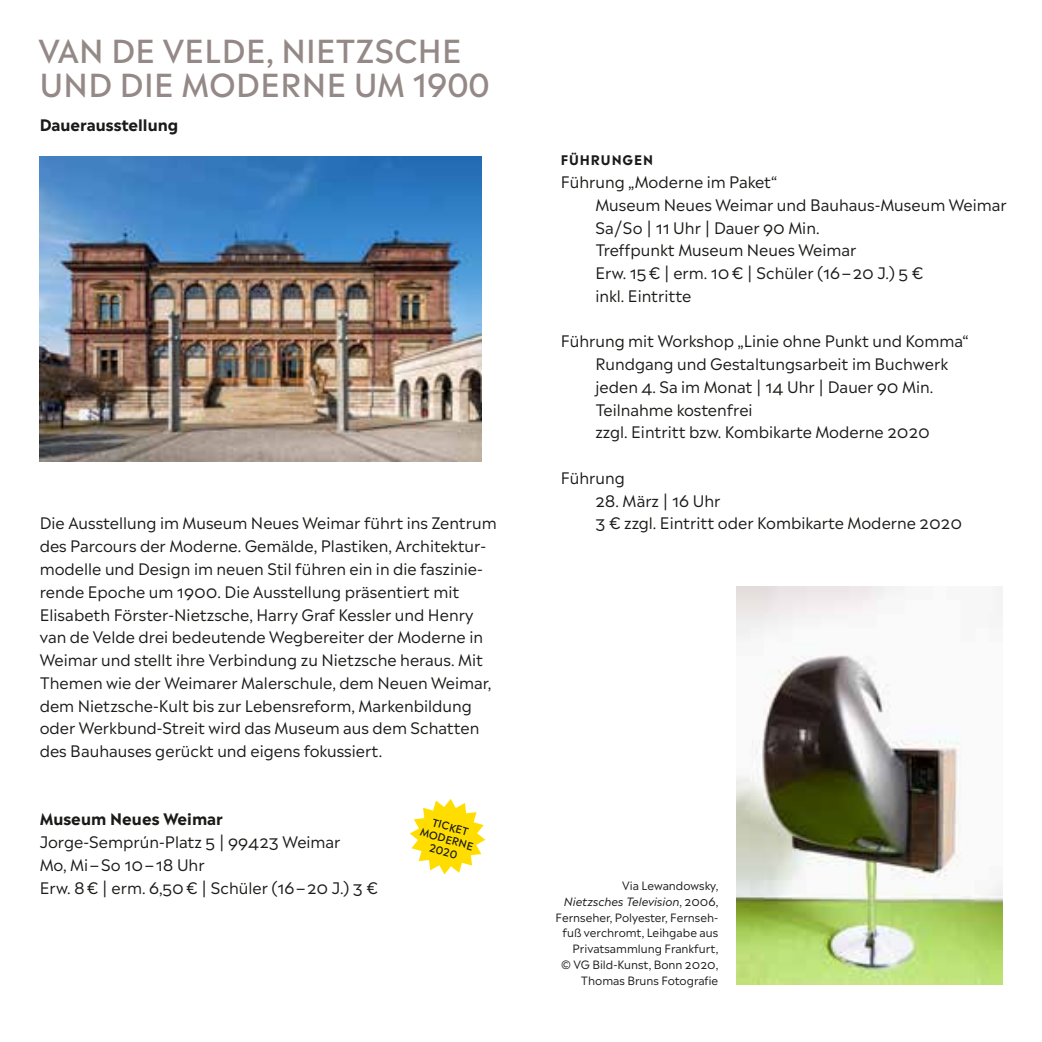
<style>
.page{position:relative;width:1042px;height:1042px;background:#fff}
.page>*{position:absolute;margin:0;border:0;box-sizing:border-box;transform-origin:0 0}
.V_Titel_Madera_18pt{font:500 31.5px/34.1px "Madera";letter-spacing:.01em;color:#948986}
.V_Brot_Madera_9pt{font:15.75px/22.8px "Madera";color:#1a1a18}
.V_Brot_Madera_9pt-2{font:700 15.75px "Madera";color:#1a1a18}
.V_Brot_Madera_9pt-3{font:700 13.12px "Madera";letter-spacing:.07em;color:#1a1a18}
.BU{font:11.38px/15.8px "Madera";color:#1a1a18;text-align:right}
.t1{font:500 10.5px/12.6px "Madera";color:#1a1a18;text-align:center}
.s1{font-style:italic}
</style>
<div class="page">
<img style="left:40px;top:156px;width:441px;height:305px">
<img style="left:737px;top:586px;width:265px;height:398px">
<svg style="left:410px;top:799px;width:75px;height:75px"></svg>
<p class="V_Titel_Madera_18pt" style="left:38px;top:30px;width:453px">VAN DE VELDE, NIETZSCHE<br>UND DIE MODERNE UM 1900</p>
<p class="V_Brot_Madera_9pt-2" style="left:40px;top:111px;width:140px">Dauerausstellung</p>
<p class="V_Brot_Madera_9pt" style="left:40px;top:510px;width:459px">Die Ausstellung im Museum Neues Weimar führt ins Zentrum des Parcours der Moderne. Gemälde, Plastiken, Architektur&shy;modelle und Design im neuen Stil führen ein in die faszinie&shy;rende Epoche um 1900. Die Ausstellung präsentiert mit Elisabeth Förster-Nietzsche, Harry Graf Kessler und Henry van de Velde drei bedeutende Wegbereiter der Moderne in Weimar und stellt ihre Verbindung zu Nietzsche heraus. Mit Themen wie der Weimarer Malerschule, dem Neuen Weimar, dem Nietzsche-Kult bis zur Lebensreform, Markenbildung oder Werkbund-Streit wird das Museum aus dem Schatten des Bauhauses gerückt und eigens fokussiert.</p>
<p class="V_Brot_Madera_9pt-2" style="left:40px;top:805px;width:185px">Museum Neues Weimar</p>
<p class="V_Brot_Madera_9pt" style="left:40px;top:829px;width:302px">Jorge-Semprún-Platz 5 | 99423 Weimar</p>
<p class="V_Brot_Madera_9pt" style="left:40px;top:851px;width:166px">Mo, Mi –So 10–18 Uhr</p>
<p class="V_Brot_Madera_9pt" style="left:40px;top:874px;width:340px">Erw. 8€ | erm. 6,50€ | Schüler (16–20 J.) 3 €</p>
<p class="t1" style="left:426px;top:812px;width:56px;rotate:16deg">TICKET<br>MODERNE<br>2020</p>
<p class="V_Brot_Madera_9pt-3" style="left:561px;top:149px;width:94px">FÜHRUNGEN</p>
<p class="V_Brot_Madera_9pt" style="left:561px;top:169px;width:218px">Führung „Moderne im Paket“</p>
<p class="V_Brot_Madera_9pt" style="left:595px;top:192px;width:413px">Museum Neues Weimar und Bauhaus-Museum Weimar</p>
<p class="V_Brot_Madera_9pt" style="left:595px;top:214px;width:226px">Sa/So | 11 Uhr | Dauer 90 Min.</p>
<p class="V_Brot_Madera_9pt" style="left:595px;top:237px;width:262px">Treffpunkt Museum Neues Weimar</p>
<p class="V_Brot_Madera_9pt" style="left:595px;top:260px;width:329px">Erw. 15€ | erm. 10€ | Schüler (16–20 J.) 5 € inkl. Eintritte</p>
<p class="V_Brot_Madera_9pt" style="left:561px;top:328px;width:409px">Führung mit Workshop „Linie ohne Punkt und Komma“</p>
<p class="V_Brot_Madera_9pt" style="left:595px;top:351px;width:354px">Rundgang und Gestaltungsarbeit im Buchwerk</p>
<p class="V_Brot_Madera_9pt" style="left:595px;top:374px;width:339px">jeden 4. Sa im Monat | 14 Uhr | Dauer 90 Min.</p>
<p class="V_Brot_Madera_9pt" style="left:595px;top:396px;width:159px">Teilnahme kostenfrei</p>
<p class="V_Brot_Madera_9pt" style="left:595px;top:419px;width:336px">zzgl. Eintritt bzw. Kombikarte Moderne 2020</p>
<p class="V_Brot_Madera_9pt" style="left:561px;top:465px;width:66px">Führung</p>
<p class="V_Brot_Madera_9pt" style="left:595px;top:487px;width:127px">28. März | 16 Uhr</p>
<p class="V_Brot_Madera_9pt" style="left:595px;top:510px;width:368px">3 € zzgl. Eintritt oder Kombikarte Moderne 2020</p>
<p class="BU" style="left:555px;top:876px;width:164px">Via Lewandowsky,<br><span class="s1">Nietzsches Television</span>, 2006,<br>Fernseher, Polyester, Fernseh&shy;fuß verchromt, Leihgabe aus<br>Privatsammlung Frankfurt,<br>© VG Bild-Kunst, Bonn 2020,<br>Thomas Bruns Fotografie</p>
</div>
